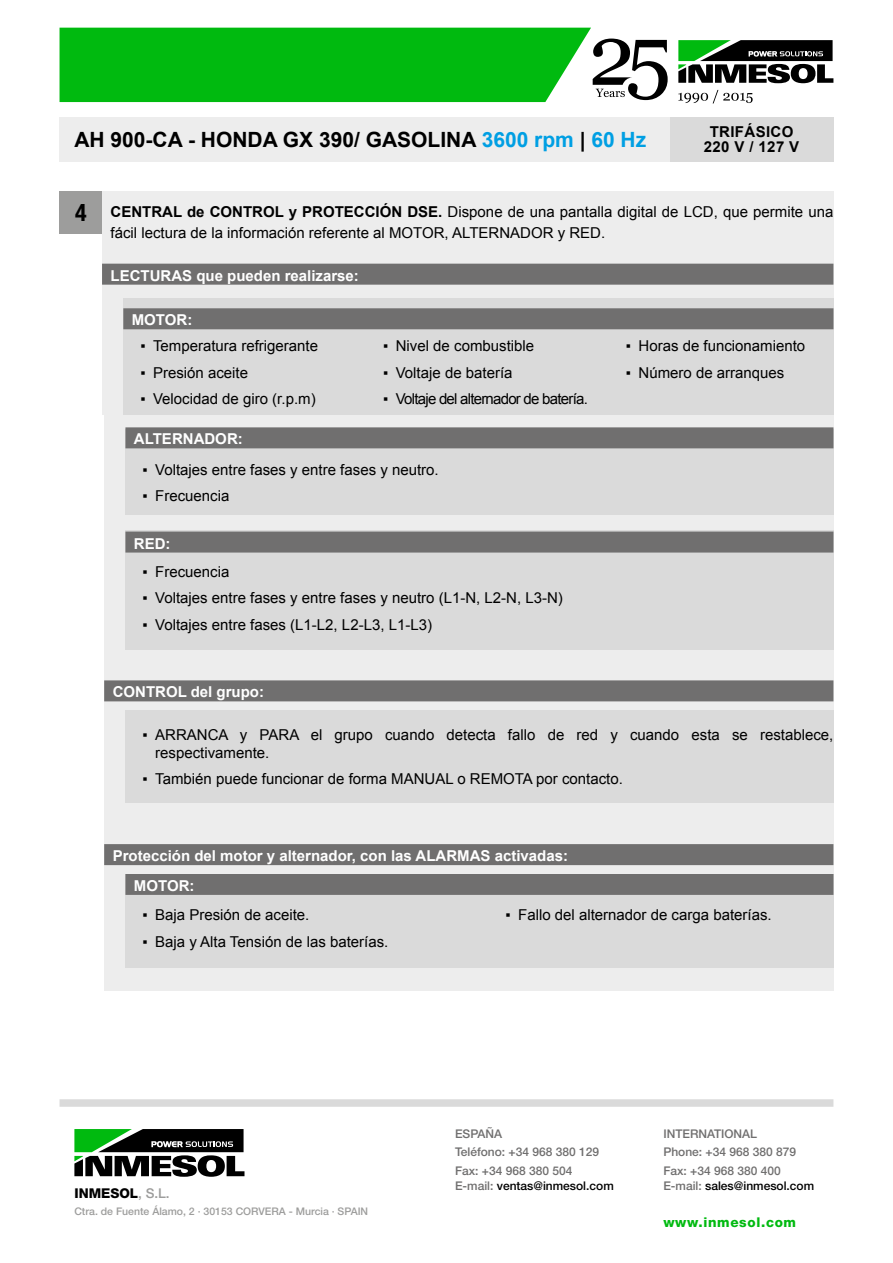
<style>
.page{position:relative;width:893px;height:1263px;background:#fff}
.page>*{position:absolute;margin:0;border:0;box-sizing:border-box;transform-origin:0 0}
.t1{font:700 condensed 24px "Helvetica Neue LT Std";color:#000}
.t2{font:700 21px "Arial";color:#000}
.t3{font:15px/18px "Arial";color:#000}
.t4{font:700 15px "Arial";color:#fff}
.t5{font:15px "Arial";letter-spacing:-.05em;color:#000}
.t6{font:700 15px/15px "Arial";letter-spacing:.025em;color:#000;text-align:center}
.t7{font:800 13.5px "Helvetica Neue LT Std";letter-spacing:.05em;color:#01ba10}
.t8{font:800 13.5px "Helvetica Neue LT Std";color:#000}
.t9{font:500 12px/18.6px "Helvetica Neue LT Std";color:#706f6f}
.t10{font:500 12px "Helvetica Neue LT Std";color:#000}
.t11{font:500 10.5px "Helvetica Neue LT Std";color:#9d9d9c}
.s1{color:#009fe3}
.s2{font-weight:700}
.s3{font-weight:500;color:#9d9d9c}
.s4{color:#706f6f}
</style>
<div class="page">
<div style="left:60px;top:1099px;width:773px;height:8px;background:#dadada"></div>
<svg style="left:74px;top:1129px;width:170px;height:48px"></svg>
<svg style="left:678px;top:90px;width:75px;height:13px"></svg>
<svg style="left:678px;top:40px;width:155px;height:43px"></svg>
<svg style="left:60px;top:28px;width:608px;height:74px;background:#20bb2c"></svg>
<div style="left:104px;top:191px;width:729px;height:800px;background:#ededed"></div>
<div style="left:125px;top:429px;width:708px;height:43px;background:#dadada"></div>
<div style="left:125px;top:427px;width:708px;height:21px;background:#706f6f"></div>
<div style="left:125px;top:874px;width:708px;height:42px;background:#dadada"></div>
<div style="left:125px;top:874px;width:708px;height:21px;background:#706f6f"></div>
<div style="left:125px;top:530px;width:708px;height:43px;background:#dadada"></div>
<div style="left:125px;top:531px;width:708px;height:21px;background:#706f6f"></div>
<div style="left:125px;top:464px;width:708px;height:50px;background:#dadada"></div>
<div style="left:125px;top:909px;width:708px;height:58px;background:#dadada"></div>
<div style="left:125px;top:566px;width:708px;height:83px;background:#dadada"></div>
<div style="left:125px;top:710px;width:708px;height:93px;background:#dadada"></div>
<div style="left:104px;top:680px;width:729px;height:21px;background:#706f6f"></div>
<div style="left:104px;top:844px;width:729px;height:21px;background:#706f6f"></div>
<div style="left:123px;top:298px;width:710px;height:42px;background:#dadada"></div>
<div style="left:123px;top:308px;width:710px;height:21px;background:#706f6f"></div>
<div style="left:102px;top:191px;width:731px;height:107px;background:#ededed"></div>
<div style="left:102px;top:264px;width:731px;height:21px;background:#706f6f"></div>
<div style="left:123px;top:340px;width:710px;height:75px;background:#dadada"></div>
<div style="left:60px;top:191px;width:42px;height:43px;background:#9d9d9c"></div>
<div style="left:60px;top:117px;width:610px;height:45px;background:#ededed"></div>
<div style="left:670px;top:117px;width:163px;height:45px;background:#dadada"></div>
<h2 class="t2" style="left:74px;top:126px;width:573px">AH 900-CA - HONDA GX 390/ GASOLINA <span class="s1">3600 rpm</span> | <span class="s1">60 Hz</span></h2>
<p class="t6" style="left:704px;top:125px;width:97px">TRIFÁSICO<br>220 V / 127 V</p>
<h1 class="t1" style="left:75px;top:198px;width:13px">4</h1>
<p class="t3" style="left:111px;top:201px;width:724px;line-height:21.3px"><span class="s2">CENTRAL de CONTROL y PROTECCIÓN DSE.</span> Dispone de una pantalla digital de LCD, que permite una fácil lectura de la información referente al MOTOR, ALTERNADOR y RED.</p>
<p class="t4" style="left:111px;top:265px;width:250px">LECTURAS que pueden realizarse:</p>
<p class="t4" style="left:132px;top:310px;width:62px">MOTOR:</p>
<p class="t3" style="left:140px;top:337px;width:179px">▪ Temperatura refrigerante</p>
<p class="t3" style="left:140px;top:363px;width:109px">▪ Presión aceite</p>
<p class="t3" style="left:140px;top:390px;width:177px">▪ Velocidad de giro (r.p.m)</p>
<p class="t4" style="left:134px;top:429px;width:110px">ALTERNADOR:</p>
<p class="t3" style="left:383px;top:337px;width:153px">▪ Nivel de combustible</p>
<p class="t3" style="left:383px;top:363px;width:131px">▪ Voltaje de batería</p>
<p class="t5" style="left:383px;top:389px;width:206px">▪ Voltaje del alternador de batería.</p>
<p class="t3" style="left:142px;top:461px;width:298px">▪ Voltajes entre fases y entre fases y neutro.</p>
<p class="t3" style="left:142px;top:487px;width:88px">▪ Frecuencia</p>
<p class="t4" style="left:134px;top:533px;width:38px">RED:</p>
<p class="t3" style="left:142px;top:563px;width:88px">▪ Frecuencia</p>
<p class="t3" style="left:142px;top:589px;width:422px">▪ Voltajes entre fases y entre fases y neutro (L1-N, L2-N, L3-N)</p>
<p class="t3" style="left:142px;top:616px;width:291px">▪ Voltajes entre fases (L1-L2, L2-L3, L1-L3)</p>
<p class="t4" style="left:113px;top:682px;width:153px">CONTROL del grupo:</p>
<p class="t3" style="left:626px;top:337px;width:181px">▪ Horas de funcionamiento</p>
<p class="t3" style="left:626px;top:363px;width:160px">▪ Número de arranques</p>
<p class="t3" style="left:155px;top:726px;width:680px;text-indent:-13px">▪ ARRANCA y PARA el grupo cuando detecta fallo de red y cuando esta se restablece, respectivamente.</p>
<p class="t3" style="left:142px;top:770px;width:482px">▪ También puede funcionar de forma MANUAL o REMOTA por contacto.</p>
<p class="t4" style="left:113px;top:846px;width:457px">Protección del motor y alternador, con las ALARMAS activadas:</p>
<p class="t4" style="left:134px;top:876px;width:62px">MOTOR:</p>
<p class="t3" style="left:142px;top:906px;width:168px">▪ Baja Presión de aceite.</p>
<p class="t3" style="left:142px;top:933px;width:247px">▪ Baja y Alta Tensión de las baterías.</p>
<p class="t3" style="left:505px;top:906px;width:268px">▪ Fallo del alternador de carga baterías.</p>
<p class="t8" style="left:74px;top:1185px;width:97px">INMESOL<span class="s3">, S.L.</span></p>
<p class="t11" style="left:74px;top:1205px;width:295px">Ctra. de Fuente Álamo, 2 · 30153 CORVERA - Murcia · SPAIN</p>
<p class="t9" style="left:455px;top:1124px;width:146px">ESPAÑA<br>Teléfono: +34 968 380 129<br>Fax: +34 968 380 504</p>
<p class="t10" style="left:455px;top:1178px;width:160px"><span class="s4">E-mail:</span> ventas@inmesol.com</p>
<p class="t9" style="left:663px;top:1124px;width:134px">INTERNATIONAL<br>Phone: +34 968 380 879<br>Fax: +34 968 380 400</p>
<p class="t10" style="left:663px;top:1178px;width:152px"><span class="s4">E-mail:</span> sales@inmesol.com</p>
<p class="t7" style="left:663px;top:1214px;width:134px">www.inmesol.com</p>
</div>
